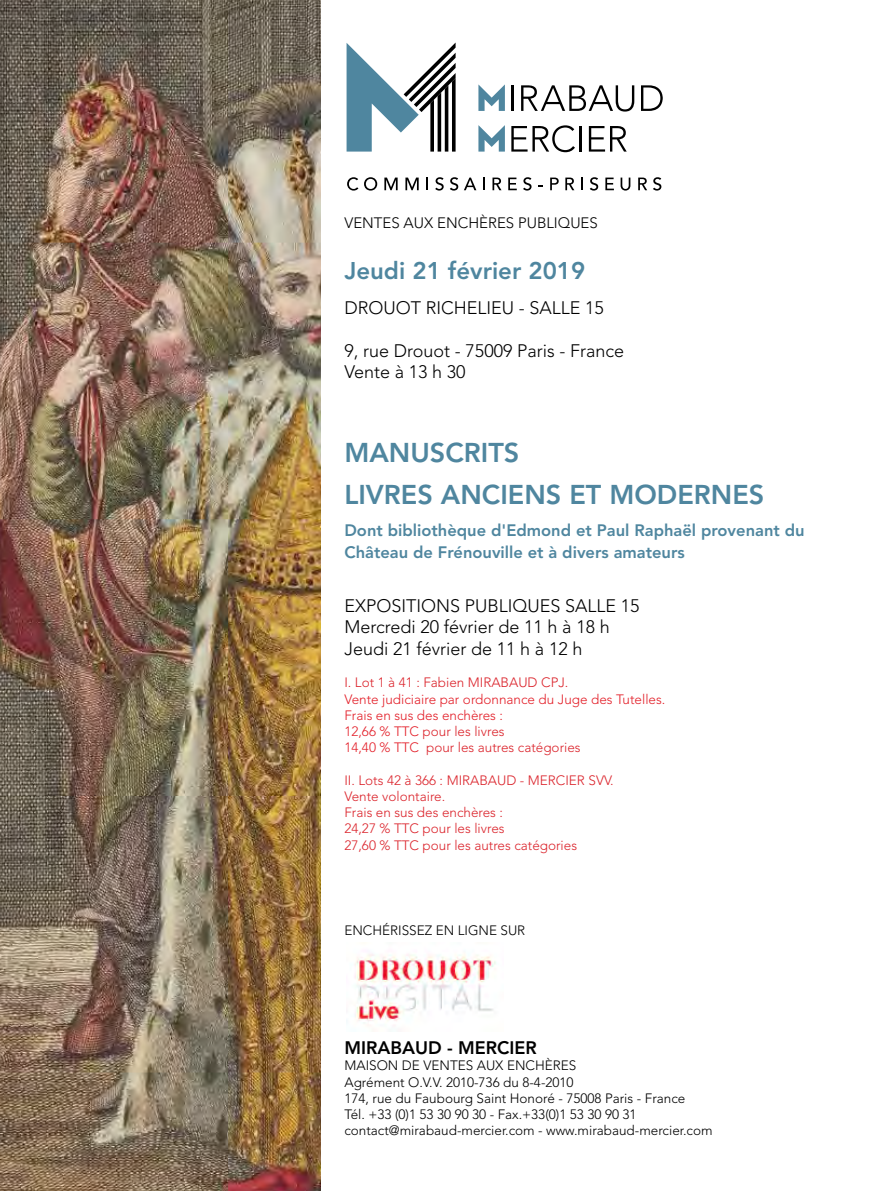
<style>
.page{position:relative;width:893px;height:1191px;background:#fff}
.page>*{position:absolute;margin:0;border:0;box-sizing:border-box;transform-origin:0 0}
.t1{font:800 27px/42px "Avenir LT Std";color:#4f869f}
.t2{font:800 24px "Avenir LT Std";color:#4f869f}
.t3{font:300 18px/21.6px "Avenir LT Std";color:#000}
.t4{font:800 18px "Avenir LT Std";color:#000}
.t5{font:800 16.5px/21.6px "Avenir LT Std";color:#4f869f}
.t6{font:300 15px "Avenir LT Std";color:#000}
.t7{font:300 13.5px/16.2px "Avenir LT Std";color:#000}
.t8{font:300 13.5px/16.2px "Avenir LT Std";color:#db232b}
.t9{font:300 13.5px/16.2px "Avenir LT Std";color:#e31e28}
.s1{color:#db232b}
</style>
<div class="page">
<img style="left:354px;top:954px;width:142px;height:67px">
<svg style="left:347px;top:43px;width:109px;height:109px"></svg>
<svg style="left:347px;top:177px;width:11px;height:14px"></svg>
<svg style="left:364px;top:177px;width:13px;height:14px"></svg>
<svg style="left:384px;top:178px;width:14px;height:12px"></svg>
<svg style="left:405px;top:178px;width:14px;height:12px"></svg>
<svg style="left:427px;top:178px;width:1px;height:12px"></svg>
<svg style="left:435px;top:177px;width:9px;height:14px"></svg>
<svg style="left:450px;top:177px;width:8px;height:14px"></svg>
<svg style="left:464px;top:178px;width:12px;height:12px"></svg>
<svg style="left:483px;top:178px;width:2px;height:12px"></svg>
<svg style="left:492px;top:178px;width:9px;height:12px"></svg>
<svg style="left:508px;top:178px;width:9px;height:12px"></svg>
<svg style="left:523px;top:177px;width:8px;height:14px"></svg>
<svg style="left:550px;top:178px;width:9px;height:12px"></svg>
<svg style="left:565px;top:178px;width:9px;height:12px"></svg>
<svg style="left:581px;top:178px;width:2px;height:12px"></svg>
<svg style="left:590px;top:177px;width:8px;height:14px"></svg>
<svg style="left:605px;top:178px;width:9px;height:12px"></svg>
<svg style="left:621px;top:178px;width:9px;height:13px"></svg>
<svg style="left:638px;top:178px;width:9px;height:12px"></svg>
<svg style="left:653px;top:177px;width:8px;height:14px"></svg>
<svg style="left:478px;top:84px;width:27px;height:27px"></svg>
<hr style="left:512px;top:85px;width:2px;height:26px;background:#000">
<svg style="left:521px;top:85px;width:113px;height:27px"></svg>
<svg style="left:641px;top:85px;width:22px;height:26px"></svg>
<svg style="left:478px;top:125px;width:27px;height:27px"></svg>
<svg style="left:511px;top:125px;width:64px;height:27px"></svg>
<hr style="left:579px;top:126px;width:3px;height:26px;background:#000">
<svg style="left:589px;top:126px;width:38px;height:26px"></svg>
<img style="left:0;top:0;width:320px;height:1191px">
<p class="t6" style="left:344px;top:214px;width:255px">VENTES AUX ENCHÈRES PUBLIQUES</p>
<h2 class="t2" style="left:344px;top:256px;width:242px">Jeudi 21 février 2019</h2>
<h3 class="t3" style="left:344px;top:296px;width:261px">DROUOT RICHELIEU - SALLE 15</h3>
<h3 class="t3" style="left:344px;top:340px;width:281px">9, rue Drouot - 75009 Paris - France<br>Vente à 13 h 30</h3>
<h1 class="t1" style="left:344px;top:432px;width:421px">MANUSCRITS<br>LIVRES ANCIENS ET MODERNES</h1>
<p class="t5" style="left:344px;top:520px;width:462px">Dont bibliothèque d'Edmond et Paul Raphaël provenant du<br>Château de Frénouville et à divers amateurs</p>
<h3 class="t3" style="left:344px;top:595px;width:297px">EXPOSITIONS PUBLIQUES SALLE 15<br>Mercredi 20 février de 11 h à 18 h<br>Jeudi 21 février de 11 h à 12 h</h3>
<p class="t8" style="left:344px;top:674px;width:145px">I. Lot 1 à 41 : Fabien Mirabaud</p>
<p class="t8" style="left:541px;top:674px;width:29px">CPJ.</p>
<p class="t9" style="left:344px;top:691px;width:322px">Vente judiciaire par ordonnance du Juge des Tutelles.<br>Frais en sus des enchères :<br>12,66 % TTC <span class="s1">pour les livres<br></span>14,40 % TTC <span class="s1">pour les autres catégories</span></p>
<p class="t8" style="left:344px;top:772px;width:271px">II. Lots 42 à 366 : MIRABAUD - MERCIER SVV.<br>Vente volontaire.<br>Frais en sus des enchères :<br>24,27 % TTC pour les livres<br>27,60 % TTC pour les autres catégories</p>
<p class="t7" style="left:344px;top:922px;width:182px">ENCHÉRISSEZ EN LIGNE SUR</p>
<h3 class="t4" style="left:344px;top:1037px;width:194px">MIRABAUD - MERCIER</h3>
<p class="t7" style="left:344px;top:1057px;width:370px">MAISON DE VENTES AUX ENCHÈRES<br>Agrément O.V.V. 2010-736 du 8-4-2010<br>174, rue du Faubourg Saint Honoré - 75008 Paris - France<br>Tél. +33 (0)1 53 30 90 30 - Fax.+33(0)1 53 30 90 31 contact@mirabaud-mercier.com - www.mirabaud-mercier.com</p>
</div>
